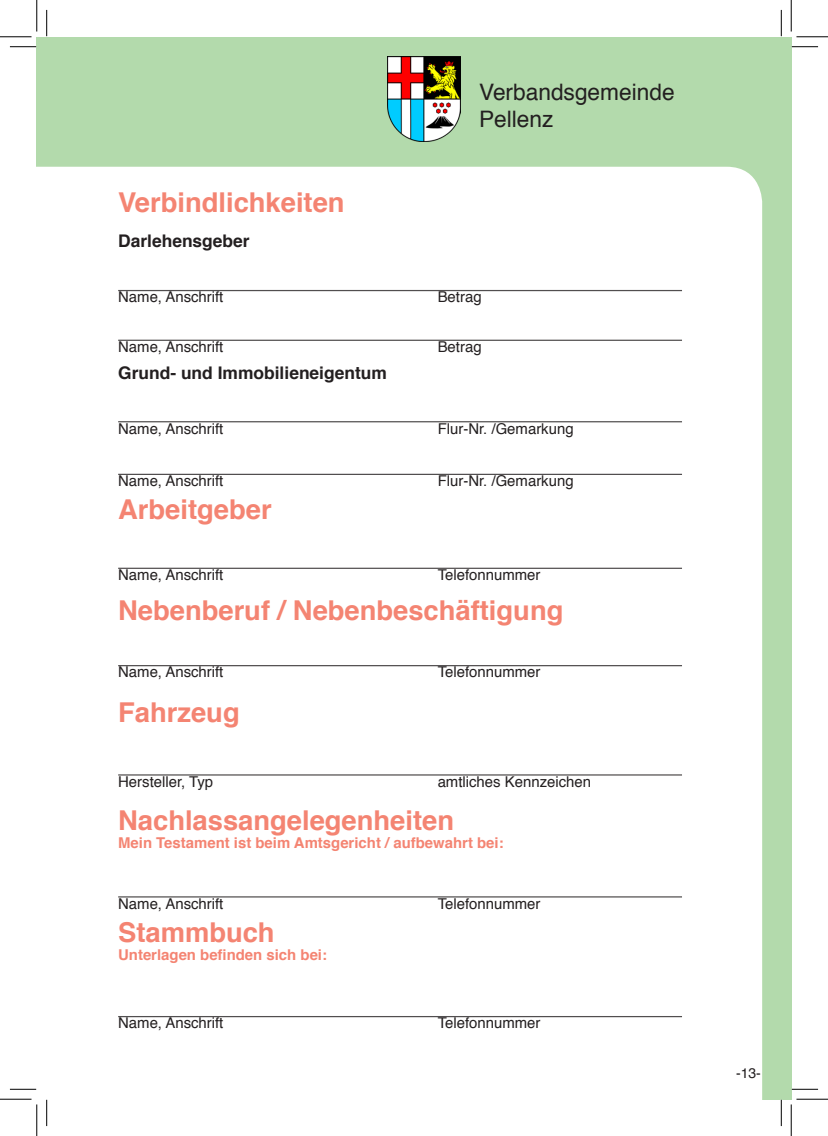
<style>
.page{position:relative;width:828px;height:1136px;background:#fff}
.page>*{position:absolute;margin:0;border:0;box-sizing:border-box;transform-origin:0 0}
.t1{font:700 27.3px "Helvetica";color:#f48472}
.t2{font:22.75px/27.3px "Helvetica";color:#231f20}
.t3{font:700 17.32px "Helvetica";color:#231f20}
.t4{font:14.88px "Helvetica";color:#231f20}
.t5{font:700 14.88px "Helvetica";color:#f48472}
.t6{font:14px "Helvetica";color:#231f20}
</style>
<div class="page">
<div style="left:37px;top:37px;width:754px;height:1061px;background:#b3daac"></div>
<div style="left:37px;top:167px;width:725px;height:931px;background:#fff"></div>
<img style="left:388px;top:57px;width:72px;height:84px">
<hr style="left:118px;top:290px;width:564px;height:1px;background:#231f20">
<hr style="left:118px;top:339px;width:564px;height:2px;background:#231f20">
<hr style="left:118px;top:421px;width:564px;height:1px;background:#231f20">
<hr style="left:118px;top:567px;width:564px;height:1px;background:#231f20">
<hr style="left:118px;top:896px;width:564px;height:1px;background:#231f20">
<hr style="left:118px;top:1015px;width:564px;height:1px;background:#231f20">
<hr style="left:118px;top:664px;width:564px;height:2px;background:#231f20">
<hr style="left:118px;top:774px;width:564px;height:1px;background:#231f20">
<hr style="left:118px;top:473px;width:564px;height:2px;background:#231f20">
<svg style="left:10px;top:46px;width:26px;height:1px"></svg>
<svg style="left:791px;top:46px;width:27px;height:1px"></svg>
<svg style="left:10px;top:1088px;width:26px;height:1px"></svg>
<svg style="left:791px;top:1088px;width:27px;height:1px"></svg>
<svg style="left:46px;top:10px;width:1px;height:26px"></svg>
<svg style="left:46px;top:1099px;width:1px;height:26px"></svg>
<svg style="left:781px;top:10px;width:1px;height:26px"></svg>
<svg style="left:781px;top:1099px;width:1px;height:26px"></svg>
<hr style="left:0;top:36px;width:32px;height:1px;background:#000">
<hr style="left:796px;top:36px;width:32px;height:1px;background:#000">
<hr style="left:0;top:1098px;width:32px;height:1px;background:#000">
<hr style="left:796px;top:1098px;width:32px;height:1px;background:#000">
<hr style="left:36px;top:0;width:1px;height:31px;background:#000">
<hr style="left:36px;top:1104px;width:1px;height:31px;background:#000">
<hr style="left:790px;top:0;width:1px;height:31px;background:#000">
<hr style="left:790px;top:1104px;width:1px;height:31px;background:#000">
<h1 class="t1" style="left:118px;top:180px;width:228px">Verbindlichkeiten</h1>
<p class="t3" style="left:118px;top:227px;width:133px">Darlehensgeber</p>
<p class="t4" style="left:118px;top:285px;width:107px">Name, Anschrift</p>
<p class="t4" style="left:118px;top:335px;width:107px">Name, Anschrift</p>
<p class="t3" style="left:118px;top:358px;width:270px">Grund- und Immobilieneigentum</p>
<p class="t4" style="left:118px;top:417px;width:107px">Name, Anschrift</p>
<p class="t4" style="left:118px;top:469px;width:107px">Name, Anschrift</p>
<h1 class="t1" style="left:118px;top:487px;width:155px">Arbeitgeber</h1>
<p class="t4" style="left:118px;top:563px;width:107px">Name, Anschrift</p>
<h2 class="t2" style="left:479px;top:79px;width:197px">Verbandsgemeinde<br>Pellenz</h2>
<p class="t4" style="left:437px;top:285px;width:45px">Betrag</p>
<p class="t4" style="left:437px;top:335px;width:45px">Betrag</p>
<p class="t4" style="left:437px;top:417px;width:137px">Flur-Nr. /Gemarkung</p>
<p class="t4" style="left:437px;top:469px;width:137px">Flur-Nr. /Gemarkung</p>
<p class="t4" style="left:437px;top:563px;width:104px">Telefonnummer</p>
<h1 class="t1" style="left:118px;top:588px;width:447px">Nebenberuf / Nebenbeschäftigung</h1>
<p class="t4" style="left:118px;top:660px;width:107px">Name, Anschrift</p>
<h1 class="t1" style="left:118px;top:689px;width:123px">Fahrzeug</h1>
<p class="t4" style="left:118px;top:769px;width:97px">Hersteller, Typ</p>
<p class="t4" style="left:437px;top:660px;width:104px">Telefonnummer</p>
<p class="t4" style="left:437px;top:769px;width:155px">amtliches Kennzeichen</p>
<h1 class="t1" style="left:118px;top:797px;width:337px">Nachlassangelegenheiten</h1>
<p class="t5" style="left:118px;top:830px;width:387px">Mein Testament ist beim Amtsgericht / aufbewahrt bei:</p>
<p class="t4" style="left:118px;top:891px;width:107px">Name, Anschrift</p>
<h1 class="t1" style="left:118px;top:910px;width:158px">Stammbuch</h1>
<p class="t5" style="left:118px;top:942px;width:210px">Unterlagen befinden sich bei:</p>
<p class="t4" style="left:118px;top:1011px;width:107px">Name, Anschrift</p>
<p class="t4" style="left:437px;top:891px;width:104px">Telefonnummer</p>
<p class="t4" style="left:437px;top:1011px;width:104px">Telefonnummer</p>
<p class="t6" style="left:736px;top:1061px;width:26px">-13-</p>
</div>
